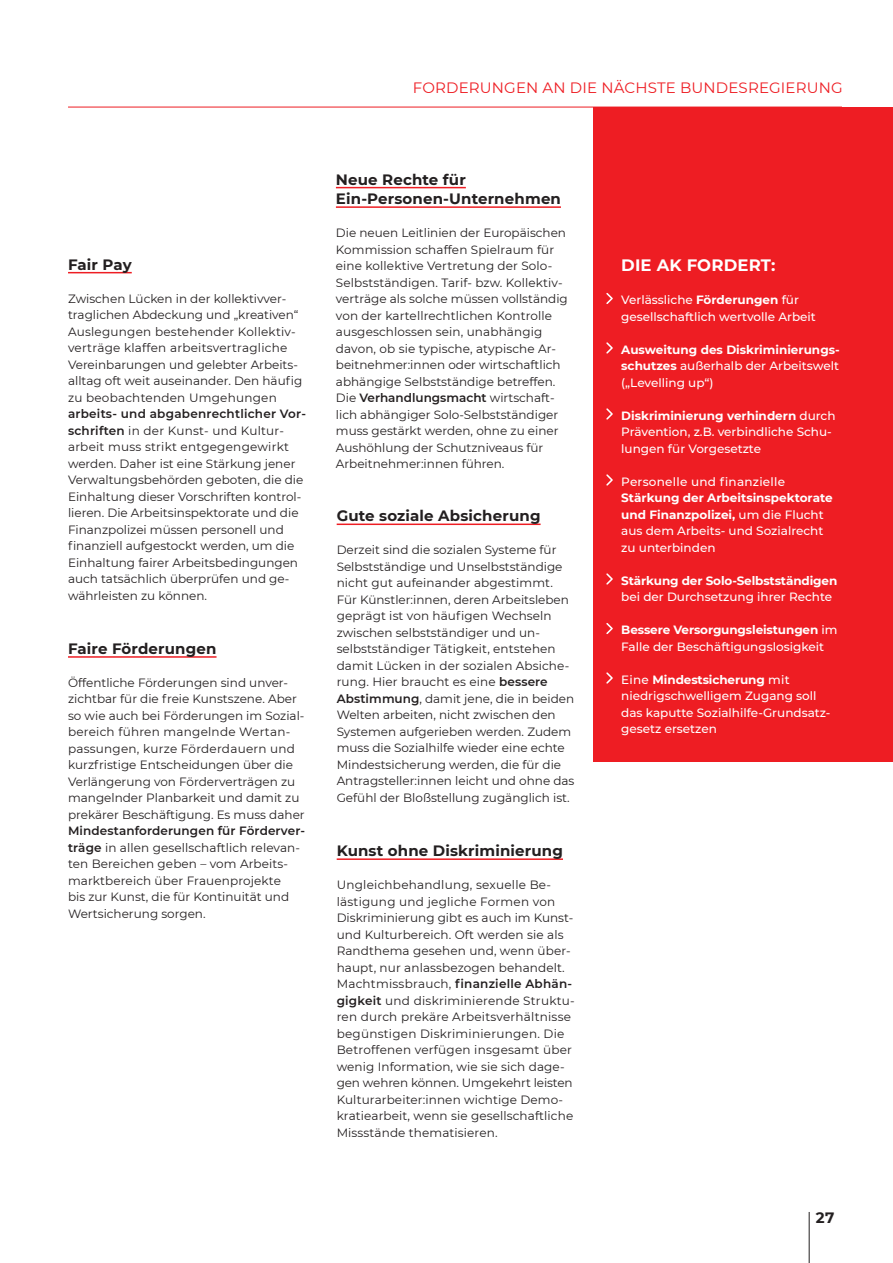
<style>
.page{position:relative;width:893px;height:1263px;background:#fff}
.page>*{position:absolute;margin:0;border:0;box-sizing:border-box;transform-origin:0 0}
.t1{font:700 16.5px "Montserrat";letter-spacing:.01em;color:#fff}
.t2{font:700 15px "Montserrat";letter-spacing:.01em;color:#231f20}
.t3{font:15px "Montserrat";letter-spacing:.01em;color:#ee1d23}
.t4{font:12px/16.5px "Montserrat";color:#231f20}
.t5{font:500 12px/16.5px "Montserrat";color:#fff}
.t6{font:700 12px/16.5px "Montserrat";letter-spacing:-.01em;color:#fff;text-align:justify}
.t7{font:12px "Montserrat";letter-spacing:.02em;color:#231f20}
.s1{font-weight:600}
.s2{font-weight:700}
.s3{font-weight:500}
</style>
<div class="page">
<hr style="left:809px;top:1212px;width:1px;height:51px;background:#231f20">
<hr style="left:68px;top:107px;width:774px;height:1px;background:#ee1d23">
<div style="left:593px;top:107px;width:300px;height:654px;background:#ee1d23"></div>
<hr style="left:68px;top:272px;width:64px;height:1px;background:#ee1d23">
<hr style="left:337px;top:523px;width:204px;height:2px;background:#ee1d23">
<hr style="left:337px;top:858px;width:226px;height:2px;background:#ee1d23">
<hr style="left:336px;top:187px;width:130px;height:1px;background:#ee1d23">
<hr style="left:336px;top:206px;width:225px;height:2px;background:#ee1d23">
<hr style="left:68px;top:656px;width:149px;height:2px;background:#ee1d23">
<svg style="left:606px;top:293px;width:7px;height:11px"></svg>
<svg style="left:606px;top:342px;width:7px;height:12px"></svg>
<svg style="left:606px;top:408px;width:7px;height:12px"></svg>
<svg style="left:606px;top:474px;width:7px;height:12px"></svg>
<svg style="left:606px;top:573px;width:7px;height:12px"></svg>
<svg style="left:606px;top:623px;width:7px;height:11px"></svg>
<svg style="left:606px;top:672px;width:7px;height:12px"></svg>
<p class="t3" style="left:413px;top:77px;width:431px">FORDERUNGEN AN DIE NÄCHSTE BUNDESREGIERUNG</p>
<p class="t2" style="left:68px;top:253px;width:65px">Fair Pay</p>
<p class="t4" style="left:68px;top:290px;width:232px">Zwischen Lücken in der kollektivver&shy;traglichen Abdeckung und „kreativen“ Auslegungen bestehender Kollektiv&shy;verträge klaffen arbeitsvertragliche</p>
<p class="t4" style="left:68px;top:356px;width:236px">Vereinbarungen und gelebter Arbeits&shy;alltag oft weit auseinander. Den häufig zu beobachtenden Umgehungen</p>
<p class="t4" style="left:68px;top:405px;width:240px"><span class="s1">arbeits- und abgabenrechtlicher Vor&shy;schriften</span> in der Kunst- und Kultur&shy;arbeit muss strikt entgegengewirkt werden. Daher ist eine Stärkung jener Verwaltungsbehörden geboten, die die Einhaltung dieser Vorschriften kontrol&shy;lieren. Die Arbeitsinspektorate und die Finanzpolizei müssen personell und finanziell aufgestockt werden, um die Einhaltung fairer Arbeitsbedingungen auch tatsächlich überprüfen und ge&shy;währleisten zu können.</p>
<p class="t2" style="left:68px;top:638px;width:150px">Faire Förderungen</p>
<p class="t4" style="left:68px;top:674px;width:222px">Öffentliche Förderungen sind unver-</p>
<p class="t4" style="left:68px;top:690px;width:239px">zichtbar für die freie Kunstszene. Aber so wie auch bei Förderungen im Sozial&shy;bereich führen mangelnde Wertan&shy;passungen, kurze Förderdauern und kurzfristige Entscheidungen über die Verlängerung von Förderverträgen zu mangelnder Planbarkeit und damit zu prekärer Beschäftigung. Es muss daher <span class="s1">Mindestanforderungen für Förderver&shy;träge</span> in allen gesellschaftlich relevan&shy;ten Bereichen geben – vom Arbeits&shy;marktbereich über Frauenprojekte<br>bis zur Kunst, die für Kontinuität und Wertsicherung sorgen.</p>
<p class="t2" style="left:336px;top:168px;width:131px">Neue Rechte für</p>
<p class="t2" style="left:336px;top:188px;width:227px">Ein-Personen-Unternehmen</p>
<p class="t4" style="left:336px;top:224px;width:233px">Die neuen Leitlinien der Europäischen Kommission schaffen Spielraum für eine kollektive Vertretung der Solo-Selbstständigen. Tarif- bzw. Kollektiv&shy;verträge als solche müssen vollständig von der kartellrechtlichen Kontrolle ausgeschlossen sein, unabhängig davon, ob sie typische, atypische Ar&shy;beitnehmer:innen oder wirtschaftlich abhängige Selbstständige betreffen.<br>Die <span class="s1">Verhandlungsmacht</span> wirtschaft&shy;lich abhängiger Solo-Selbstständiger muss gestärkt werden, ohne zu einer Aushöhlung der Schutzniveaus für Arbeitnehmer:innen führen.</p>
<p class="t2" style="left:337px;top:505px;width:205px">Gute soziale Absicherung</p>
<p class="t4" style="left:337px;top:541px;width:227px">Derzeit sind die sozialen Systeme für<br>Selbstständige und Unselbstständige nicht gut aufeinander abgestimmt.</p>
<p class="t4" style="left:337px;top:591px;width:239px">Für Künstler:innen, deren Arbeitsleben geprägt ist von häufigen Wechseln zwischen selbstständiger und un&shy;selbstständiger Tätigkeit, entstehen damit Lücken in der sozialen Absiche&shy;rung. Hier braucht es eine <span class="s1">bessere Abstimmung</span>, damit jene, die in beiden Welten arbeiten, nicht zwischen den Systemen aufgerieben werden. Zudem muss die Sozialhilfe wieder eine echte Mindestsicherung werden, die für die Antragsteller:innen leicht und ohne das Gefühl der Bloßstellung zugänglich ist.</p>
<p class="t2" style="left:337px;top:840px;width:228px">Kunst ohne Diskriminierung</p>
<p class="t7" style="left:337px;top:877px;width:216px">Ungleichbehandlung, sexuelle Be-</p>
<p class="t7" style="left:337px;top:893px;width:220px">lästigung und jegliche Formen von</p>
<p class="t4" style="left:337px;top:909px;width:240px">Diskriminierung gibt es auch im Kunst&shy;und Kulturbereich. Oft werden sie als Randthema gesehen und, wenn über&shy;haupt, nur anlassbezogen behandelt.<br>Machtmissbrauch, <span class="s1">finanzielle Abhän&shy;gigkeit</span> und diskriminierende Struktu&shy;ren durch prekäre Arbeitsverhältnisse begünstigen Diskriminierungen. Die Betroffenen verfügen insgesamt über wenig Information, wie sie sich dage-</p>
<p class="t4" style="left:337px;top:1074px;width:238px">gen wehren können. Umgekehrt leisten Kulturarbeiter:innen wichtige Demo&shy;kratiearbeit, wenn sie gesellschaftliche Missstände thematisieren.</p>
<p class="t1" style="left:621px;top:253px;width:156px">DIE AK FORDERT:</p>
<p class="t5" style="left:621px;top:291px;width:196px">Verlässliche <span class="s2">Förderungen</span> für gesellschaftlich wertvolle Arbeit</p>
<p class="t6" style="left:621px;top:340px;width:220px">Ausweitung des Diskriminierungs&shy;schutzes <span class="s3">außerhalb der Arbeitswelt („Levelling up“)</span></p>
<p class="t5" style="left:621px;top:407px;width:216px"><span class="s2">Diskriminierung verhindern</span> durch<br>Prävention, z.B. verbindliche Schu&shy;lungen für Vorgesetzte</p>
<p class="t5" style="left:621px;top:473px;width:213px">Personelle und finanzielle<br><span class="s2">Stärkung der Arbeitsinspektorate und Finanzpolizei,</span> um die Flucht aus dem Arbeits- und Sozialrecht zu unterbinden</p>
<p class="t6" style="left:621px;top:571px;width:218px">Stärkung der Solo-Selbstständigen <span class="s3">bei der Durchsetzung ihrer Rechte</span></p>
<p class="t5" style="left:621px;top:621px;width:218px"><span class="s2">Bessere Versorgungsleistungen</span> im<br>Falle der Beschäftigungslosigkeit</p>
<p class="t5" style="left:621px;top:671px;width:211px">Eine <span class="s2">Mindestsicherung</span> mit niedrigschwelligem Zugang soll das kaputte Sozialhilfe-Grundsatz&shy;gesetz ersetzen</p>
<p class="t2" style="left:816px;top:1207px;width:20px">27</p>
</div>
